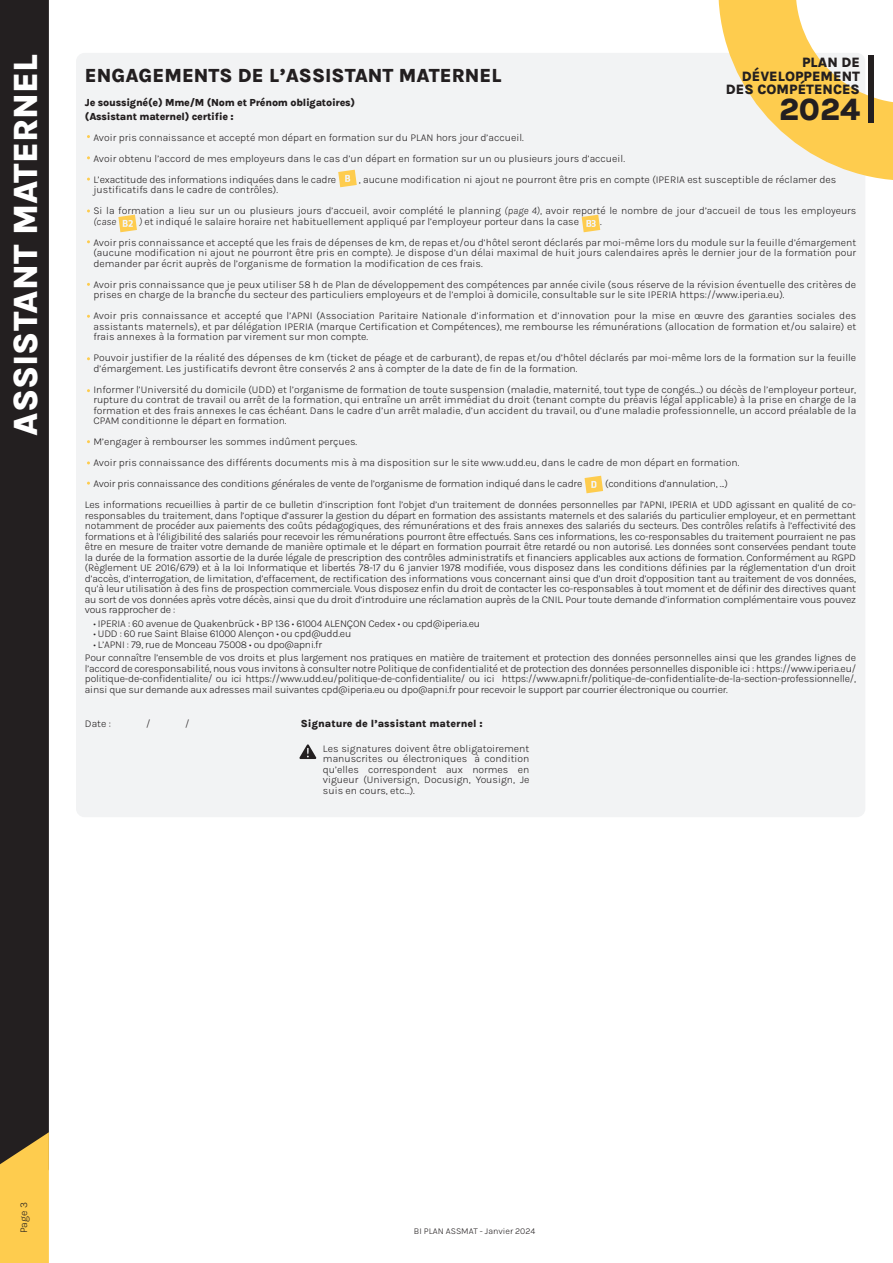
<style>
.page{position:relative;width:893px;height:1263px;background:#fff}
.page>*{position:absolute;margin:0;border:0;box-sizing:border-box;transform-origin:0 0}
.t1{font:34.5px "Karla";color:#fff}
.t2{font:31.5px "Karla";color:#231f20}
.t3{font:19.5px "Karla";color:#231f20}
.t4{font:13.95px/13.4px "Karla";color:#231f20;text-align:right}
.t5{font:10.5px/10.5px "Karla";color:#231f20}
.t6{font:10.5px/13.5px "Karla";letter-spacing:-.02em;color:#231f20}
.t7{font:italic 10.5px "Karla";color:#231f20}
.t8{font:9px "Karla";color:#231f20}
.s1{font-style:italic}
</style>
<div class="page">
<div style="left:76px;top:53px;width:789px;height:764px;background:#f2f3f4;border-radius:9px"></div>
<div style="left:0;top:0;width:49px;height:1132px;background:#231f20"></div>
<svg style="left:0;top:1132px;width:49px;height:131px;background:#e2b648"></svg>
<svg style="left:718px;top:0;width:175px;height:180px"></svg>
<div style="left:869px;top:55px;width:5px;height:67px;background:#231f20"></div>
<svg style="left:299px;top:744px;width:18px;height:15px"></svg>
<svg style="left:338px;top:170px;width:19px;height:17px"></svg>
<svg style="left:118px;top:215px;width:19px;height:17px"></svg>
<svg style="left:582px;top:215px;width:18px;height:17px"></svg>
<svg style="left:585px;top:476px;width:18px;height:17px"></svg>
<h1 class="t1" style="left:4px;top:436px;width:384px;rotate:-90deg">ASSISTANT MATERNEL</h1>
<h3 class="t4" style="left:726px;top:56px;width:136px">PLAN DE<br>DÉVELOPPEMENT<br>DES COMPÉTENCES</h3>
<h2 class="t2" style="left:779px;top:89px;width:82px">2024</h2>
<h3 class="t3" style="left:85px;top:63px;width:418px">ENGAGEMENTS DE L’ASSISTANT MATERNEL</h3>
<p class="t6" style="left:85px;top:96px;width:272px">Je soussigné(e) Mme/M (Nom et Prénom obligatoires) (Assistant maternel) certifie :</p>
<p class="t5" style="left:93px;top:126px;width:533px;line-height:21px">Avoir pris connaissance et accepté mon départ en formation sur du PLAN hors jour d’accueil.<br>Avoir obtenu l’accord de mes employeurs dans le cas d’un départ en formation sur un ou plusieurs jours d’accueil.<br>L’exactitude des informations indiquées dans le cadre</p>
<p class="t5" style="left:359px;top:174px;width:479px">, aucune modification ni ajout ne pourront être pris en compte (IPERIA est susceptible de réclamer des</p>
<p class="t5" style="left:93px;top:179px;width:764px;line-height:21px">justificatifs dans le cadre de contrôles).<br>Si la formation a lieu sur un ou plusieurs jours d’accueil, avoir complété le planning <span class="s1">(page 4)</span>, avoir reporté le nombre de jour d’accueil de tous les employeurs</p>
<p class="t7" style="left:93px;top:214px;width:24px">(case</p>
<p class="t5" style="left:139px;top:216px;width:441px"><span class="s1">)</span> et indiqué le salaire horaire net habituellement appliqué par l’employeur porteur dans la case</p>
<p class="t5" style="left:93px;top:210px;width:764px;line-height:21px;text-indent:507px">.<br>Avoir pris connaissance et accepté que les frais de dépenses de km, de repas et/ou d’hôtel seront déclarés par moi-même lors du module sur la feuille d’émargement</p>
<p class="t5" style="left:93px;top:247px;width:764px">(aucune modification ni ajout ne pourront être pris en compte). Je dispose d’un délai maximal de huit jours calendaires après le dernier jour de la formation pour demander par écrit auprès de l’organisme de formation la modification de ces frais.</p>
<p class="t5" style="left:93px;top:279px;width:764px">Avoir pris connaissance que je peux utiliser 58 h de Plan de développement des compétences par année civile (sous réserve de la révision éventuelle des critères de prises en charge de la branche du secteur des particuliers employeurs et de l’emploi à domicile, consultable sur le site IPERIA https://www.iperia.eu).</p>
<p class="t5" style="left:93px;top:310px;width:764px;text-align:justify">Avoir pris connaissance et accepté que l’APNI (Association Paritaire Nationale d’information et d’innovation pour la mise en œuvre des garanties sociales des assistants maternels), et par délégation IPERIA (marque Certification et Compétences), me rembourse les rémunérations (allocation de formation et/ou salaire) et frais annexes à la formation par virement sur mon compte.</p>
<p class="t5" style="left:93px;top:352px;width:764px">Pouvoir justifier de la réalité des dépenses de km (ticket de péage et de carburant), de repas et/ou d’hôtel déclarés par moi-même lors de la formation sur la feuille d’émargement. Les justificatifs devront être conservés 2 ans à compter de la date de fin de la formation.</p>
<p class="t5" style="left:93px;top:384px;width:764px;text-align:justify">Informer l’Université du domicile (UDD) et l’organisme de formation de toute suspension (maladie, maternité, tout type de congés…) ou décès de l’employeur porteur, rupture du contrat de travail ou arrêt de la formation, qui entraîne un arrêt immédiat du droit (tenant compte du préavis légal applicable) à la prise en charge de la formation et des frais annexes le cas échéant. Dans le cadre d’un arrêt maladie, d’un accident du travail, ou d’une maladie professionnelle, un accord préalable de la CPAM conditionne le départ en formation.</p>
<p class="t5" style="left:93px;top:431px;width:647px;line-height:21px">M’engager à rembourser les sommes indûment perçues.<br>Avoir pris connaissance des différents documents mis à ma disposition sur le site www.udd.eu, dans le cadre de mon départ en formation.<br>Avoir pris connaissance des conditions générales de vente de l’organisme de formation indiqué dans le cadre</p>
<p class="t6" style="left:85px;top:473px;width:772px;line-height:21px;text-indent:520px">(conditions d’annulation, ...)<br>Les informations recueillies à partir de ce bulletin d’inscription font l’objet d’un traitement de données personnelles par l’APNI, IPERIA et UDD agissant en qualité de co-</p>
<p class="t5" style="left:85px;top:510px;width:773px;text-align:justify">responsables du traitement, dans l’optique d’assurer la gestion du départ en formation des assistants maternels et des salariés du particulier employeur, et en permettant notamment de procéder aux paiements des coûts pédagogiques, des rémunérations et des frais annexes des salariés du secteurs. Des contrôles relatifs à l’effectivité des formations et à l’éligibilité des salariés pour recevoir les rémunérations pourront être effectués. Sans ces informations, les co-responsables du traitement pourraient ne pas être en mesure de traiter votre demande de manière optimale et le départ en formation pourrait être retardé ou non autorisé. Les données sont conservées pendant toute la durée de la formation assortie de la durée légale de prescription des contrôles administratifs et financiers applicables aux actions de formation. Conformément au RGPD (Règlement UE 2016/679) et à la loi Informatique et libertés 78-17 du 6 janvier 1978 modifiée, vous disposez dans les conditions définies par la réglementation d’un droit d’accès, d’interrogation, de limitation, d’effacement, de rectification des informations vous concernant ainsi que d’un droit d’opposition tant au traitement de vos données, qu’à leur utilisation à des fins de prospection commerciale. Vous disposez enfin du droit de contacter les co-responsables à tout moment et de définir des directives quant au sort de vos données après votre décès, ainsi que du droit d’introduire une réclamation auprès de la CNIL. Pour toute demande d’information complémentaire vous pouvez vous rapprocher de :</p>
<p class="t6" style="left:93px;top:616px;width:388px">• IPERIA : 60 avenue de Quakenbrück • BP 136 • 61004 ALENÇON Cedex • ou cpd@iperia.eu</p>
<p class="t6" style="left:93px;top:627px;width:259px">• UDD : 60 rue Saint Blaise 61000 Alençon • ou cpd@udd.eu</p>
<p class="t6" style="left:85px;top:637px;width:773px;text-indent:9px">• L’APNI : 79, rue de Monceau 75008 • ou dpo@apni.fr<br>Pour connaître l’ensemble de vos droits et plus largement nos pratiques en matière de traitement et protection des données personnelles ainsi que les grandes lignes de</p>
<p class="t5" style="left:85px;top:663px;width:773px;text-align:justify">l’accord de coresponsabilité, nous vous invitons à consulter notre Politique de confidentialité et de protection des données personnelles disponible ici : https://www.iperia.eu/ politique-de-confidentialite/ ou ici https://www.udd.eu/politique-de-confidentialite/ ou ici https://www.apni.fr/politique-de-confidentialite-de-la-section-professionnelle/, ainsi que sur demande aux adresses mail suivantes cpd@iperia.eu ou dpo@apni.fr pour recevoir le support par courrier électronique ou courrier.</p>
<p class="t5" style="left:85px;top:718px;width:28px">Date :</p>
<p class="t5" style="left:146px;top:718px;width:6px">/</p>
<p class="t5" style="left:185px;top:718px;width:6px">/</p>
<p class="t5" style="left:301px;top:718px;width:183px">Signature de l’assistant maternel :</p>
<p class="t5" style="left:323px;top:742px;width:208px;text-align:justify">Les signatures doivent être obligatoirement manuscrites ou électroniques à condition qu’elles correspondent aux normes en vigueur (Universign, Docusign, Yousign, Je suis en cours, etc...).</p>
<p class="t5" style="left:18px;top:1233px;width:32px;rotate:-90deg">Page 3</p>
<p class="t8" style="left:414px;top:1225px;width:123px">BI PLAN ASSMAT - Janvier 2024</p>
</div>
